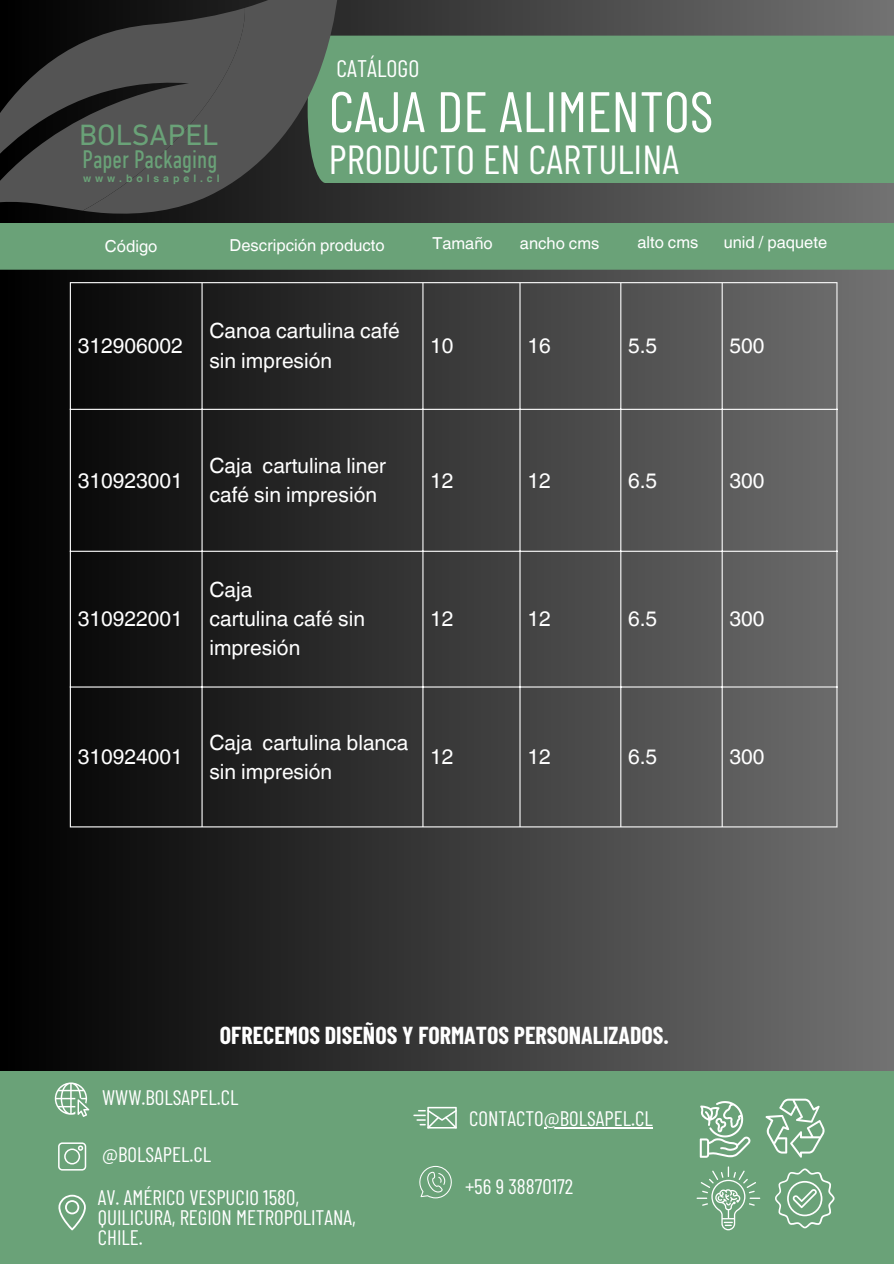
<style>
.page{position:relative;width:894px;height:1264px;background:#fff}
.page>*{position:absolute;margin:0;border:0;box-sizing:border-box;transform-origin:0 0}
.t1{font:57px "Barlow Condensed";color:#fff}
.t2{font:40.5px "Barlow Condensed";color:#fff}
.t3{font:29.85px "DIN Next LT Pro";color:#6aa278}
.t4{font:condensed 25.8px "DIN Next LT Pro";color:#6aa278}
.t5{font:700 24px "Barlow Condensed";color:#fff}
.t6{font:24px "Barlow Condensed";color:#fff}
.t7{font:21px/29.2px "Helvetica World";color:#fff}
.t8{font:21px/20.2px "Barlow Condensed";color:#fff}
.t9{font:16.5px "Helvetica World";color:#fff}
.t10{font:700 10.35px "Helvetica World";letter-spacing:.38em;color:#6aa278}
</style>
<div class="page">
<div style="left:0;top:0;width:893px;height:1263px;background:linear-gradient(to right,#000,#737373)"></div>
<div style="left:0;top:223px;width:893px;height:47px;background:#6aa278"></div>
<div style="left:340px;top:36px;width:553px;height:147px;background:#6aa278"></div>
<svg style="left:83px;top:0;width:257px;height:215px;background:#454f48"></svg>
<svg style="left:0;top:8px;width:246px;height:205px;background:#404040"></svg>
<hr style="left:70px;top:283px;width:1px;height:543px;background:#fff">
<hr style="left:201px;top:283px;width:1px;height:543px;background:#fff">
<hr style="left:422px;top:283px;width:1px;height:543px;background:#fff">
<hr style="left:519px;top:283px;width:1px;height:543px;background:#fff">
<hr style="left:620px;top:283px;width:1px;height:543px;background:#fff">
<hr style="left:721px;top:283px;width:1px;height:543px;background:#fff">
<hr style="left:836px;top:283px;width:1px;height:543px;background:#fff">
<hr style="left:70px;top:282px;width:767px;height:1px;background:#fff">
<hr style="left:70px;top:409px;width:767px;height:1px;background:#fff">
<hr style="left:70px;top:550px;width:767px;height:2px;background:#fff">
<hr style="left:70px;top:686px;width:767px;height:1px;background:#fff">
<hr style="left:70px;top:826px;width:767px;height:1px;background:#fff">
<div style="left:0;top:1070px;width:893px;height:193px;background:#6aa278"></div>
<svg style="left:55px;top:1082px;width:34px;height:34px"></svg>
<svg style="left:413px;top:1106px;width:43px;height:22px"></svg>
<svg style="left:699px;top:1100px;width:51px;height:57px"></svg>
<svg style="left:765px;top:1098px;width:59px;height:59px;background:#89b594"></svg>
<svg style="left:774px;top:1168px;width:60px;height:60px;background:#83b18f"></svg>
<svg style="left:696px;top:1166px;width:64px;height:64px;background:#7dae8a"></svg>
<svg style="left:58px;top:1142px;width:28px;height:28px"></svg>
<svg style="left:58px;top:1194px;width:27px;height:36px"></svg>
<svg style="left:417px;top:1165px;width:37px;height:33px"></svg>
<hr style="left:543px;top:1127px;width:109px;height:1px;background:#fff">
<p class="t3" style="left:79px;top:122px;width:141px">BOLSAPEL</p>
<p class="t4" style="left:82px;top:148px;width:136px">Paper Packaging</p>
<p class="t10" style="left:83px;top:170px;width:138px">www.bolsapel.cl</p>
<p class="t6" style="left:336px;top:53px;width:84px">CATÁLOGO</p>
<p class="t1" style="left:329px;top:75px;width:386px">CAJA DE ALIMENTOS</p>
<p class="t2" style="left:329px;top:133px;width:351px">PRODUCTO EN CARTULINA</p>
<p class="t9" style="left:105px;top:236px;width:54px">Código</p>
<p class="t9" style="left:229px;top:235px;width:157px">Descripción producto</p>
<p class="t9" style="left:432px;top:234px;width:62px">Tamaño</p>
<p class="t9" style="left:520px;top:234px;width:81px">ancho cms</p>
<p class="t9" style="left:637px;top:232px;width:62px">alto cms</p>
<p class="t9" style="left:723px;top:232px;width:105px">unid / paquete</p>
<p class="t7" style="left:78px;top:331px;width:107px">312906002</p>
<h2 class="t7" style="left:209px;top:316px;width:192px">Canoa cartulina café sin impresión</h2>
<h5 class="t7" style="left:430px;top:331px;width:25px">10</h5>
<p class="t7" style="left:527px;top:331px;width:25px">16</p>
<p class="t7" style="left:628px;top:331px;width:31px">5.5</p>
<h1 class="t7" style="left:729px;top:331px;width:37px">500</h1>
<p class="t7" style="left:78px;top:465px;width:107px">310923001</p>
<p class="t7" style="left:78px;top:604px;width:107px">310922001</p>
<p class="t7" style="left:78px;top:742px;width:107px">310924001</p>
<p class="t7" style="left:209px;top:451px;width:178px">Caja cartulina liner</p>
<p class="t7" style="left:209px;top:480px;width:169px">café sin impresión</p>
<p class="t7" style="left:430px;top:465px;width:25px">12</p>
<p class="t7" style="left:527px;top:465px;width:25px">12</p>
<p class="t7" style="left:628px;top:465px;width:31px">6.5</p>
<p class="t7" style="left:729px;top:465px;width:37px">300</p>
<p class="t7" style="left:209px;top:575px;width:44px">Caja</p>
<p class="t7" style="left:209px;top:604px;width:157px">cartulina café sin impresión</p>
<p class="t7" style="left:430px;top:604px;width:25px">12</p>
<p class="t7" style="left:527px;top:604px;width:25px">12</p>
<p class="t7" style="left:628px;top:604px;width:31px">6.5</p>
<p class="t7" style="left:729px;top:604px;width:37px">300</p>
<p class="t7" style="left:209px;top:727px;width:200px">Caja cartulina blanca sin impresión</p>
<p class="t7" style="left:430px;top:742px;width:25px">12</p>
<p class="t7" style="left:527px;top:742px;width:25px">12</p>
<p class="t7" style="left:628px;top:742px;width:31px">6.5</p>
<p class="t7" style="left:729px;top:742px;width:37px">300</p>
<p class="t5" style="left:220px;top:1019px;width:450px">OFRECEMOS DISEÑOS Y FORMATOS PERSONALIZADOS.</p>
<p class="t8" style="left:102px;top:1086px;width:138px">WWW.BOLSAPEL.CL</p>
<p class="t8" style="left:102px;top:1143px;width:110px">@BOLSAPEL.CL</p>
<h6 class="t8" style="left:98px;top:1186px;width:259px">AV. AMÉRICO VESPUCIO 1580,<br>QUILICURA, REGION METROPOLITANA,<br>CHILE.</h6>
<p class="t8" style="left:469px;top:1107px;width:185px">CONTACTO@BOLSAPEL.CL</p>
<p class="t8" style="left:465px;top:1175px;width:110px">+56 9 38870172</p>
</div>
